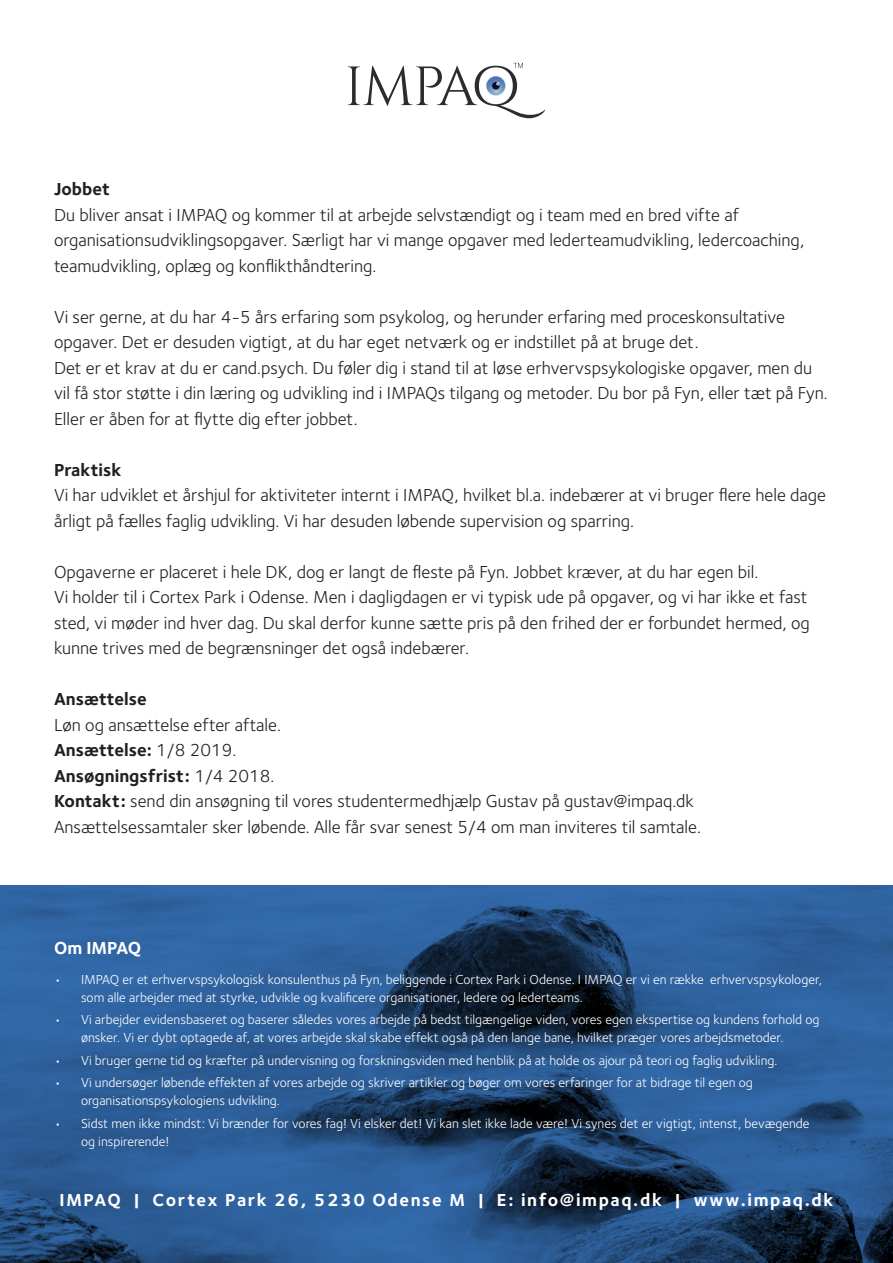
<style>
.page{position:relative;width:893px;height:1263px;background:#fff}
.page>*{position:absolute;margin:0;border:0;box-sizing:border-box;transform-origin:0 0}
.t1{font:18px/25.5px "Foundry Sterling";color:#231f20}
.t2{font:700 18px "Foundry Sterling";color:#231f20}
.t3{font:700 18px "Foundry Sterling";letter-spacing:.09em;color:#fff}
.t4{font:13.5px/18px "Foundry Sterling";color:#fff}
.s1{font-weight:400}
.s2{font-weight:700}
</style>
<div class="page">
<svg style="left:0;top:886px;width:893px;height:377px;background:#275488"></svg>
<svg style="left:348px;top:63px;width:197px;height:55px"></svg>
<p class="t2" style="left:54px;top:176px;width:57px">Jobbet</p>
<p class="t1" style="left:54px;top:201px;width:752px">Du bliver ansat i IMPAQ og kommer til at arbejde selvstændigt og i team med en bred vifte af organisationsudviklingsopgaver. Særligt har vi mange opgaver med lederteamudvikling, ledercoaching, teamudvikling, oplæg og konflikthåndtering.</p>
<p class="t1" style="left:54px;top:303px;width:733px">Vi ser gerne, at du har 4-5 års erfaring som psykolog, og herunder erfaring med proceskonsultative opgaver. Det er desuden vigtigt, at du har eget netværk og er indstillet på at bruge det.</p>
<p class="t1" style="left:54px;top:354px;width:775px">Det er et krav at du er cand.psych. Du føler dig i stand til at løse erhvervspsykologiske opgaver, men du vil få stor støtte i din læring og udvikling ind i IMPAQs tilgang og metoder. Du bor på Fyn, eller tæt på Fyn.<br>Eller er åben for at flytte dig efter jobbet.</p>
<p class="t2" style="left:54px;top:457px;width:69px">Praktisk</p>
<p class="t1" style="left:54px;top:482px;width:774px">Vi har udviklet et årshjul for aktiviteter internt i IMPAQ, hvilket bl.a. indebærer at vi bruger flere hele dage årligt på fælles faglig udvikling. Vi har desuden løbende supervision og sparring.</p>
<p class="t1" style="left:54px;top:558px;width:706px">Opgaverne er placeret i hele DK, dog er langt de fleste på Fyn. Jobbet kræver, at du har egen bil.</p>
<p class="t1" style="left:54px;top:584px;width:757px">Vi holder til i Cortex Park i Odense. Men i dagligdagen er vi typisk ude på opgaver, og vi har ikke et fast sted, vi møder ind hver dag. Du skal derfor kunne sætte pris på den frihed der er forbundet hermed, og kunne trives med de begrænsninger det også indebærer.</p>
<p class="t2" style="left:54px;top:686px;width:94px">Ansættelse</p>
<p class="t1" style="left:54px;top:711px;width:228px">Løn og ansættelse efter aftale.</p>
<p class="t2" style="left:54px;top:737px;width:184px">Ansættelse: <span class="s1">1/8 2019.</span></p>
<p class="t2" style="left:54px;top:763px;width:222px">Ansøgningsfrist: <span class="s1">1/4 2018.</span></p>
<p class="t1" style="left:54px;top:788px;width:642px"><span class="s2">Kontakt:</span> send din ansøgning til vores studentermedhjælp Gustav på gustav@impaq.dk</p>
<p class="t1" style="left:54px;top:813px;width:648px">Ansættelsessamtaler sker løbende. Alle får svar senest 5/4 om man inviteres til samtale.</p>
<p class="t3" style="left:54px;top:935px;width:89px">Om IMPAQ</p>
<p class="t4" style="left:81px;top:970px;width:742px;text-indent:-27px">• IMPAQ er et erhvervspsykologisk konsulenthus på Fyn, beliggende i Cortex Park i Odense. I IMPAQ er vi en række erhvervspsykologer, som alle arbejder med at styrke, udvikle og kvalificere organisationer, ledere og lederteams.</p>
<p class="t4" style="left:81px;top:1010px;width:740px;text-indent:-27px">• Vi arbejder evidensbaseret og baserer således vores arbejde på bedst tilgængelige viden, vores egen ekspertise og kundens forhold og ønsker. Vi er dybt optagede af, at vores arbejde skal skabe effekt også på den lange bane, hvilket præger vores arbejdsmetoder.</p>
<p class="t4" style="left:54px;top:1051px;width:725px">• Vi bruger gerne tid og kræfter på undervisning og forskningsviden med henblik på at holde os ajour på teori og faglig udvikling.</p>
<p class="t4" style="left:81px;top:1073px;width:673px;text-indent:-27px">• Vi undersøger løbende effekten af vores arbejde og skriver artikler og bøger om vores erfaringer for at bidrage til egen og organisationspsykologiens udvikling.</p>
<p class="t4" style="left:54px;top:1114px;width:757px">• Sidst men ikke mindst: Vi brænder for vores fag! Vi elsker det! Vi kan slet ikke lade være! Vi synes det er vigtigt, intenst, bevægende</p>
<p class="t4" style="left:81px;top:1132px;width:90px">og inspirerende!</p>
<p class="t3" style="left:60px;top:1187px;width:775px">IMPAQ | Cortex Park 26, 5230 Odense M | E: info@impaq.dk | www.impaq.dk</p>
</div>
